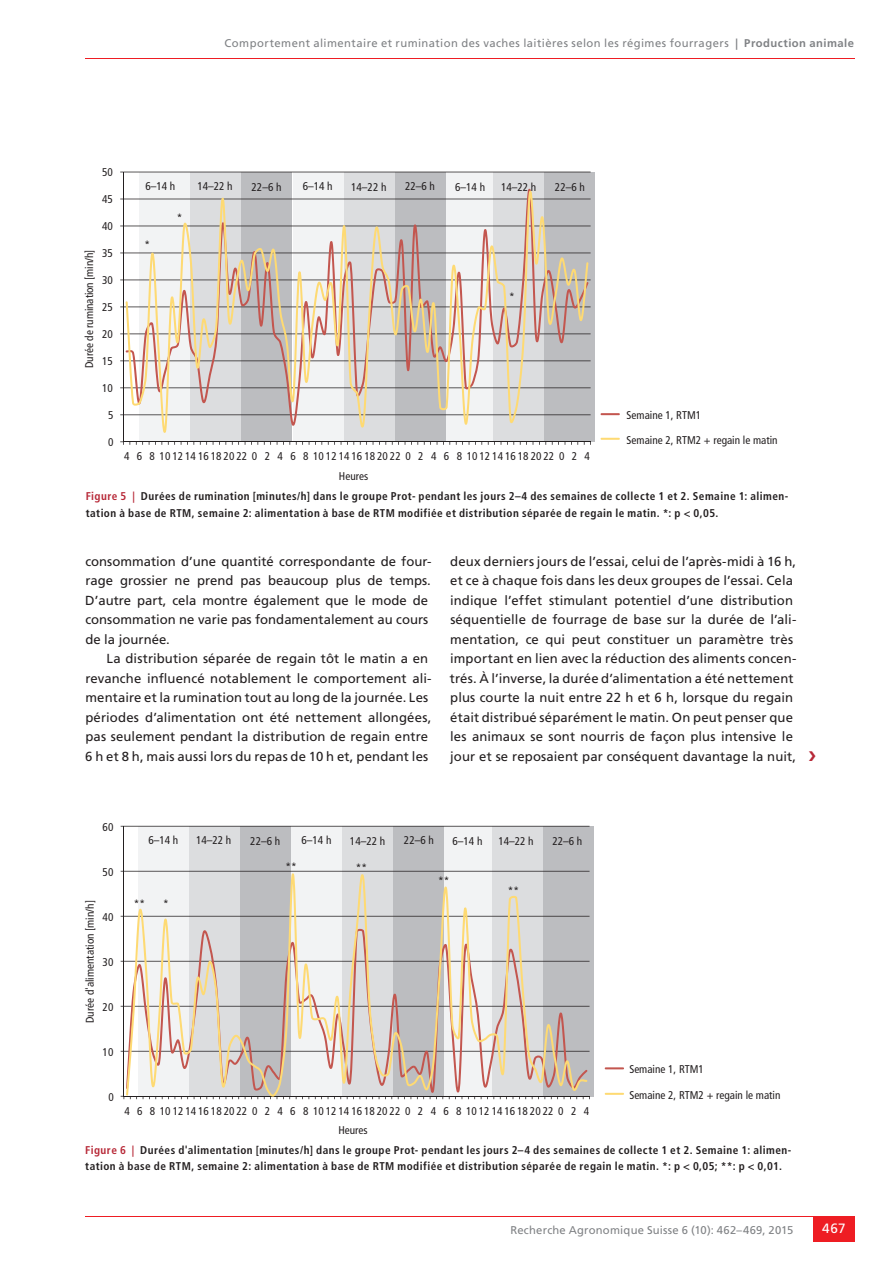
<style>
.page{position:relative;width:893px;height:1263px;background:#fff}
.page>*{position:absolute;margin:0;border:0;box-sizing:border-box;transform-origin:0 0}
.t1{font:13.5px "Frutiger LT Std";color:#fff}
.t2{font:13.2px/19.5px "Frutiger LT Std";letter-spacing:.005em;color:#231f20}
.t3{font:700 condensed 11.25px/16.5px "Frutiger LT Std";letter-spacing:.04em;color:#231f20}
.t4{font:condensed 11.25px/24.6px "Frutiger LT Std";color:#231f20}
.t5{font:11.25px "Frutiger LT Std";letter-spacing:.035em;color:#808285}
.s1{font-weight:700}
.s2{color:#b72837}
</style>
<div class="page">
<hr style="left:85px;top:1216px;width:770px;height:1px;background:#ee1d23">
<div style="left:813px;top:1216px;width:42px;height:26px;background:#ee1d23"></div>
<hr style="left:85px;top:58px;width:770px;height:1px;background:#ee1d23">
<div style="left:442px;top:172px;width:51px;height:270px;background:#f2f3f4"></div>
<div style="left:493px;top:172px;width:51px;height:270px;background:#dcdddf"></div>
<div style="left:544px;top:172px;width:51px;height:270px;background:#bcbdc0"></div>
<div style="left:293px;top:172px;width:51px;height:270px;background:#f2f3f4"></div>
<div style="left:344px;top:172px;width:51px;height:270px;background:#dcdddf"></div>
<div style="left:395px;top:172px;width:51px;height:270px;background:#bcbdc0"></div>
<div style="left:139px;top:172px;width:51px;height:270px;background:#f2f3f4"></div>
<div style="left:190px;top:172px;width:51px;height:270px;background:#dcdddf"></div>
<div style="left:241px;top:172px;width:51px;height:270px;background:#bcbdc0"></div>
<hr style="left:123px;top:414px;width:468px;height:1px;background:#231f20">
<hr style="left:123px;top:387px;width:468px;height:1px;background:#231f20">
<hr style="left:123px;top:360px;width:468px;height:1px;background:#231f20">
<hr style="left:123px;top:333px;width:468px;height:1px;background:#231f20">
<hr style="left:123px;top:307px;width:468px;height:1px;background:#231f20">
<hr style="left:123px;top:280px;width:468px;height:1px;background:#231f20">
<hr style="left:123px;top:253px;width:468px;height:1px;background:#231f20">
<hr style="left:123px;top:226px;width:468px;height:1px;background:#231f20">
<hr style="left:123px;top:199px;width:468px;height:1px;background:#231f20">
<hr style="left:123px;top:172px;width:468px;height:1px;background:#231f20">
<hr style="left:123px;top:172px;width:1px;height:270px;background:#231f20">
<hr style="left:123px;top:441px;width:468px;height:1px;background:#231f20">
<svg style="left:120px;top:441px;width:10px;height:4px"></svg>
<svg style="left:126px;top:191px;width:462px;height:242px"></svg>
<svg style="left:601px;top:413px;width:19px;height:2px"></svg>
<svg style="left:601px;top:438px;width:19px;height:2px"></svg>
<div style="left:441px;top:826px;width:51px;height:270px;background:#f2f3f4"></div>
<div style="left:492px;top:826px;width:51px;height:270px;background:#dcdddf"></div>
<div style="left:543px;top:826px;width:51px;height:270px;background:#bcbdc0"></div>
<div style="left:291px;top:826px;width:51px;height:270px;background:#f2f3f4"></div>
<div style="left:342px;top:826px;width:51px;height:270px;background:#dcdddf"></div>
<div style="left:393px;top:826px;width:51px;height:270px;background:#bcbdc0"></div>
<div style="left:138px;top:826px;width:51px;height:270px;background:#f2f3f4"></div>
<div style="left:189px;top:826px;width:51px;height:270px;background:#dcdddf"></div>
<div style="left:240px;top:826px;width:51px;height:270px;background:#bcbdc0"></div>
<hr style="left:124px;top:1051px;width:465px;height:1px;background:#231f20">
<hr style="left:124px;top:1006px;width:465px;height:1px;background:#231f20">
<hr style="left:124px;top:961px;width:465px;height:1px;background:#231f20">
<hr style="left:124px;top:916px;width:465px;height:1px;background:#231f20">
<hr style="left:124px;top:871px;width:465px;height:1px;background:#231f20">
<hr style="left:124px;top:826px;width:465px;height:1px;background:#231f20">
<hr style="left:124px;top:826px;width:1px;height:270px;background:#231f20">
<hr style="left:124px;top:1096px;width:465px;height:1px;background:#231f20">
<svg style="left:121px;top:1096px;width:16px;height:3px"></svg>
<svg style="left:126px;top:873px;width:461px;height:223px"></svg>
<svg style="left:605px;top:1067px;width:19px;height:2px"></svg>
<svg style="left:605px;top:1093px;width:19px;height:2px"></svg>
<p class="t5" style="left:225px;top:36px;width:631px">Comportement alimentaire et rumination des vaches laitières selon les régimes fourragers <span class="s1">| Production animale</span></p>
<p class="t4" style="left:102px;top:160px;width:12px">50</p>
<p class="t4" style="left:102px;top:187px;width:12px">45</p>
<p class="t4" style="left:102px;top:214px;width:12px">40</p>
<p class="t4" style="left:102px;top:241px;width:12px">35</p>
<p class="t4" style="left:77px;top:368px;width:120px;rotate:-90deg">Durée de rumination [min/h]</p>
<p class="t4" style="left:102px;top:268px;width:12px">30</p>
<p class="t4" style="left:102px;top:295px;width:12px">25</p>
<p class="t4" style="left:102px;top:322px;width:12px">20</p>
<p class="t4" style="left:102px;top:349px;width:12px">15</p>
<p class="t4" style="left:102px;top:376px;width:12px">10</p>
<p class="t4" style="left:108px;top:403px;width:7px">5</p>
<p class="t4" style="left:108px;top:430px;width:7px">0</p>
<p class="t4" style="left:145px;top:174px;width:31px">6–14 h</p>
<p class="t4" style="left:197px;top:174px;width:37px">14–22 h</p>
<p class="t4" style="left:252px;top:175px;width:31px">22–6 h</p>
<p class="t4" style="left:303px;top:174px;width:31px">6–14 h</p>
<p class="t4" style="left:351px;top:175px;width:37px">14–22 h</p>
<p class="t4" style="left:405px;top:174px;width:31px">22–6 h</p>
<p class="t4" style="left:455px;top:175px;width:31px">6–14 h</p>
<p class="t4" style="left:555px;top:175px;width:31px">22–6 h</p>
<p class="t4" style="left:501px;top:175px;width:37px">14–22 h</p>
<p class="t4" style="left:144px;top:233px;width:7px">*</p>
<p class="t4" style="left:177px;top:206px;width:7px">*</p>
<p class="t4" style="left:509px;top:285px;width:7px">*</p>
<p class="t4" style="left:124px;top:444px;width:467px">4 6 8 10 12 14 16 18 20 22 0 2 4 6 8 10 12 14 16 18 20 22 0 2 4 6 8 10 12 14 16 18 20 22 0 2 4</p>
<p class="t4" style="left:339px;top:464px;width:31px">Heures</p>
<p class="t4" style="left:627px;top:403px;width:152px">Semaine 1, RTM1<br>Semaine 2, RTM2 + regain le matin</p>
<p class="t3" style="left:86px;top:488px;width:704px"><span class="s2">Figure 5 |</span> Durées de rumination [minutes/h] dans le groupe Prot- pendant les jours 2–4 des semaines de collecte 1 et 2. Semaine 1: alimen&shy;tation à base de RTM, semaine 2: alimentation à base de RTM modifiée et distribution séparée de regain le matin. *: p &lt; 0,05.</p>
<p class="t2" style="left:85px;top:551px;width:348px">consommation d’une quantité correspondante de four&shy;rage grossier ne prend pas beaucoup plus de temps.<br>D’autre part, cela montre également que le mode de consommation ne varie pas fondamentalement au cours de la journée.</p>
<p class="t2" style="left:85px;top:649px;width:348px;text-indent:21px">La distribution séparée de regain tôt le matin a en revanche influencé notablement le comportement ali&shy;mentaire et la rumination tout au long de la journée. Les périodes d’alimentation ont été nettement allongées, pas seulement pendant la distribution de regain entre 6 h et 8 h, mais aussi lors du repas de 10 h et, pendant les</p>
<p class="t2" style="left:450px;top:551px;width:348px">deux derniers jours de l’essai, celui de l’après-midi à 16 h, et ce à chaque fois dans les deux groupes de l’essai. Cela indique l’effet stimulant potentiel d’une distribution séquentielle de fourrage de base sur la durée de l’ali&shy;mentation, ce qui peut constituer un paramètre très important en lien avec la réduction des aliments concen&shy;trés. À l’inverse, la durée d’alimentation a été nettement plus courte la nuit entre 22 h et 6 h, lorsque du regain était distribué séparément le matin. On peut penser que les animaux se sont nourris de façon plus intensive le jour et se reposaient par conséquent davantage la nuit,</p>
<p class="t4" style="left:103px;top:814px;width:12px">60</p>
<p class="t4" style="left:103px;top:859px;width:12px">50</p>
<p class="t4" style="left:78px;top:1023px;width:125px;rotate:-90deg">Durée d'alimentation [min/h]</p>
<p class="t4" style="left:103px;top:904px;width:12px">40</p>
<p class="t4" style="left:103px;top:949px;width:12px">30</p>
<p class="t4" style="left:103px;top:994px;width:12px">20</p>
<p class="t4" style="left:103px;top:1039px;width:12px">10</p>
<p class="t4" style="left:148px;top:828px;width:31px">6–14 h</p>
<p class="t4" style="left:196px;top:828px;width:37px">14–22 h</p>
<p class="t4" style="left:250px;top:829px;width:31px">22–6 h</p>
<p class="t4" style="left:301px;top:828px;width:31px">6–14 h</p>
<p class="t4" style="left:350px;top:829px;width:37px">14–22 h</p>
<p class="t4" style="left:404px;top:828px;width:31px">22–6 h</p>
<p class="t4" style="left:452px;top:829px;width:31px">6–14 h</p>
<p class="t4" style="left:552px;top:829px;width:31px">22–6 h</p>
<p class="t4" style="left:498px;top:829px;width:37px">14–22 h</p>
<p class="t4" style="left:134px;top:892px;width:13px">**</p>
<p class="t4" style="left:163px;top:892px;width:7px">*</p>
<p class="t4" style="left:286px;top:854px;width:13px">**</p>
<p class="t4" style="left:356px;top:856px;width:13px">**</p>
<p class="t4" style="left:438px;top:868px;width:13px">**</p>
<p class="t4" style="left:508px;top:879px;width:13px">**</p>
<p class="t4" style="left:109px;top:1084px;width:7px">0</p>
<p class="t4" style="left:124px;top:1098px;width:466px">4 6 8 10 12 14 16 18 20 22 0 2 4 6 8 10 12 14 16 18 20 22 0 2 4 6 8 10 12 14 16 18 20 22 0 2 4</p>
<p class="t4" style="left:338px;top:1118px;width:31px">Heures</p>
<p class="t4" style="left:629px;top:1057px;width:76px">Semaine 1, RTM1</p>
<p class="t4" style="left:629px;top:1082px;width:153px">Semaine 2, RTM2 + regain le matin</p>
<p class="t3" style="left:85px;top:1141px;width:708px"><span class="s2">Figure 6 |</span> Durées d'alimentation [minutes/h] dans le groupe Prot- pendant les jours 2–4 des semaines de collecte 1 et 2. Semaine 1: alimen&shy;tation à base de RTM, semaine 2: alimentation à base de RTM modifiée et distribution séparée de regain le matin. *: p &lt; 0,05; **: p &lt; 0,01.</p>
<p class="t5" style="left:510px;top:1223px;width:285px">Recherche Agronomique Suisse 6 (10): 462–469, 2015</p>
<p class="t1" style="left:822px;top:1221px;width:25px">467</p>
</div>
